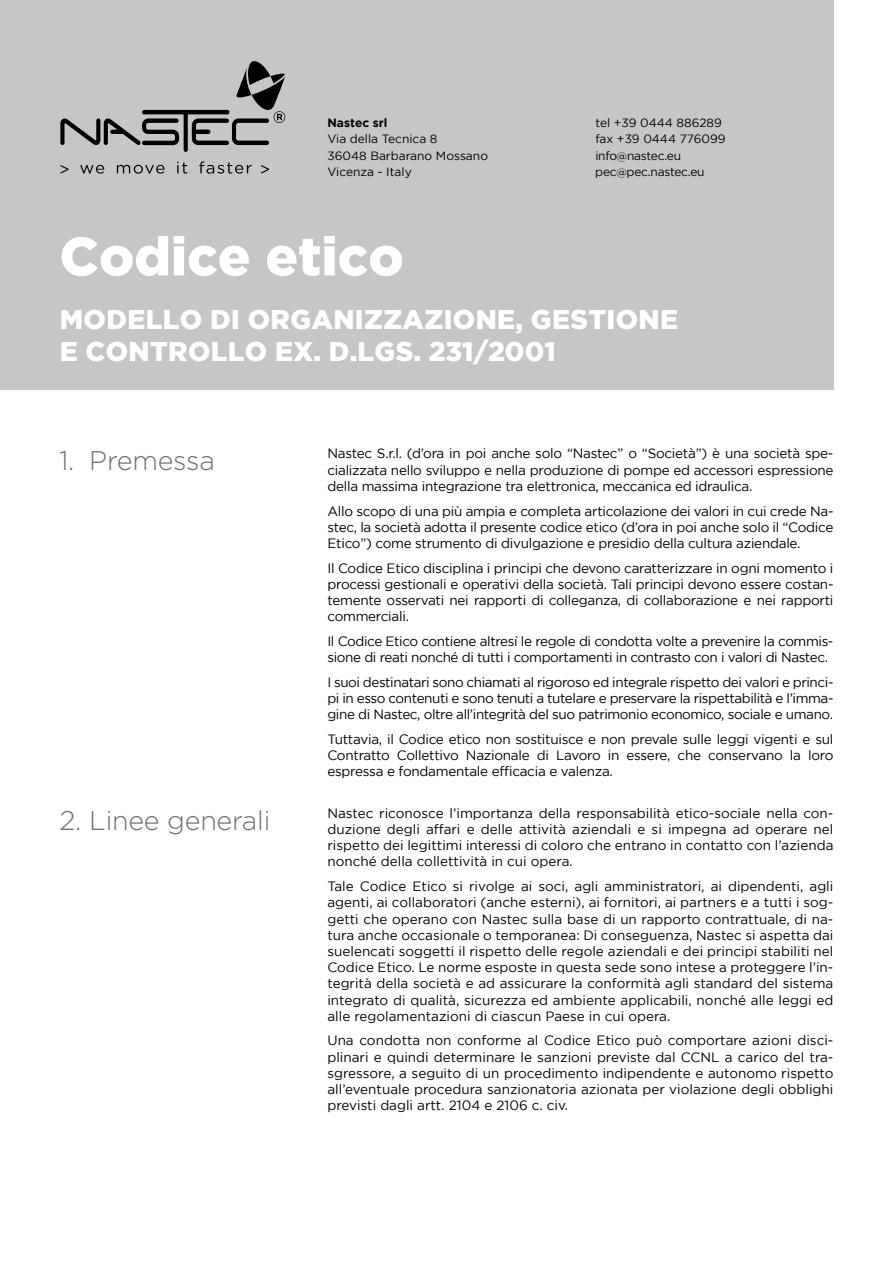
<style>
.page{position:relative;width:893px;height:1263px;background:#fff}
.page>*{position:absolute;margin:0;border:0;box-sizing:border-box;transform-origin:0 0}
.t1{font:900 54px "Gotham";color:#fff}
.t2{font:900 27px/32.4px "Gotham";letter-spacing:.015em;color:#fff}
.t3{font:300 27px "Gotham";letter-spacing:-.01em;color:#706f6f}
.t4{font:13.5px/16.2px "Gotham";letter-spacing:-.02em;color:#000;text-align:justify}
.t5{font:12px/16.5px "Gotham";color:#000}
.t6{font:700 12px "Gotham";color:#000}
.s1{font-size:10.5px}
</style>
<div class="page">
<div style="left:0;top:0;width:833px;height:389px;background:#c6c6c6"></div>
<svg style="left:60px;top:165px;width:9px;height:8px"></svg>
<svg style="left:80px;top:165px;width:24px;height:9px"></svg>
<svg style="left:117px;top:165px;width:48px;height:9px"></svg>
<svg style="left:177px;top:162px;width:10px;height:12px"></svg>
<svg style="left:199px;top:161px;width:53px;height:13px"></svg>
<svg style="left:261px;top:165px;width:8px;height:8px"></svg>
<svg style="left:60px;top:61px;width:225px;height:91px"></svg>
<p class="t6" style="left:327px;top:116px;width:62px">Nastec srl</p>
<p class="t5" style="left:327px;top:131px;width:162px">Via della Tecnica 8<br>36048 Barbarano Mossano<br>Vicenza - Italy</p>
<p class="t5" style="left:595px;top:114px;width:132px">tel +39 0444 886289 fax +39 0444 776099 info<span class="s1">@</span>nastec.eu pec<span class="s1">@</span>pec.nastec.eu</p>
<h1 class="t1" style="left:60px;top:225px;width:346px">Codice etico</h1>
<h2 class="t2" style="left:60px;top:303px;width:620px">MODELLO DI ORGANIZZAZIONE, GESTIONE<br>E CONTROLLO EX. D.LGS. 231/2001</h2>
<h2 class="t3" style="left:60px;top:444px;width:157px">1. Premessa</h2>
<h2 class="t3" style="left:60px;top:803px;width:212px">2. Linee generali</h2>
<p class="t4" style="left:327px;top:445px;width:508px">Nastec S.r.l. (d’ora in poi anche solo “Nastec” o “Società”) è una società spe&shy;cializzata nello sviluppo e nella produzione di pompe ed accessori espressione della massima integrazione tra elettronica, meccanica ed idraulica.</p>
<p class="t4" style="left:327px;top:502px;width:508px">Allo scopo di una più ampia e completa articolazione dei valori in cui crede Na&shy;stec, la società adotta il presente codice etico (d’ora in poi anche solo il “Codice Etico”) come strumento di divulgazione e presidio della cultura aziendale.</p>
<p class="t4" style="left:327px;top:560px;width:508px">Il Codice Etico disciplina i principi che devono caratterizzare in ogni momento i processi gestionali e operativi della società. Tali principi devono essere costan&shy;temente osservati nei rapporti di colleganza, di collaborazione e nei rapporti commerciali.</p>
<p class="t4" style="left:327px;top:633px;width:508px">Il Codice Etico contiene altresì le regole di condotta volte a prevenire la commis&shy;sione di reati nonché di tutti i comportamenti in contrasto con i valori di Nastec.</p>
<p class="t4" style="left:327px;top:674px;width:508px">I suoi destinatari sono chiamati al rigoroso ed integrale rispetto dei valori e princi&shy;pi in esso contenuti e sono tenuti a tutelare e preservare la rispettabilità e l’imma&shy;gine di Nastec, oltre all’integrità del suo patrimonio economico, sociale e umano.</p>
<p class="t4" style="left:327px;top:731px;width:507px">Tuttavia, il Codice etico non sostituisce e non prevale sulle leggi vigenti e sul Contratto Collettivo Nazionale di Lavoro in essere, che conservano la loro espressa e fondamentale efficacia e valenza.</p>
<p class="t4" style="left:327px;top:805px;width:508px">Nastec riconosce l’importanza della responsabilità etico-sociale nella con&shy;duzione degli affari e delle attività aziendali e si impegna ad operare nel rispetto dei legittimi interessi di coloro che entrano in contatto con l’azienda nonché della collettività in cui opera.</p>
<p class="t4" style="left:327px;top:878px;width:508px">Tale Codice Etico si rivolge ai soci, agli amministratori, ai dipendenti, agli agenti, ai collaboratori (anche esterni), ai fornitori, ai partners e a tutti i sog&shy;getti che operano con Nastec sulla base di un rapporto contrattuale, di na&shy;tura anche occasionale o temporanea: Di conseguenza, Nastec si aspetta dai suelencati soggetti il rispetto delle regole aziendali e dei principi stabiliti nel Codice Etico. Le norme esposte in questa sede sono intese a proteggere l’in&shy;tegrità della società e ad assicurare la conformità agli standard del sistema integrato di qualità, sicurezza ed ambiente applicabili, nonché alle leggi ed alle regolamentazioni di ciascun Paese in cui opera.</p>
<p class="t4" style="left:327px;top:1032px;width:508px">Una condotta non conforme al Codice Etico può comportare azioni disci&shy;plinari e quindi determinare le sanzioni previste dal CCNL a carico del tra&shy;sgressore, a seguito di un procedimento indipendente e autonomo rispetto all’eventuale procedura sanzionatoria azionata per violazione degli obblighi previsti dagli artt. 2104 e 2106 c. civ.</p>
</div>
